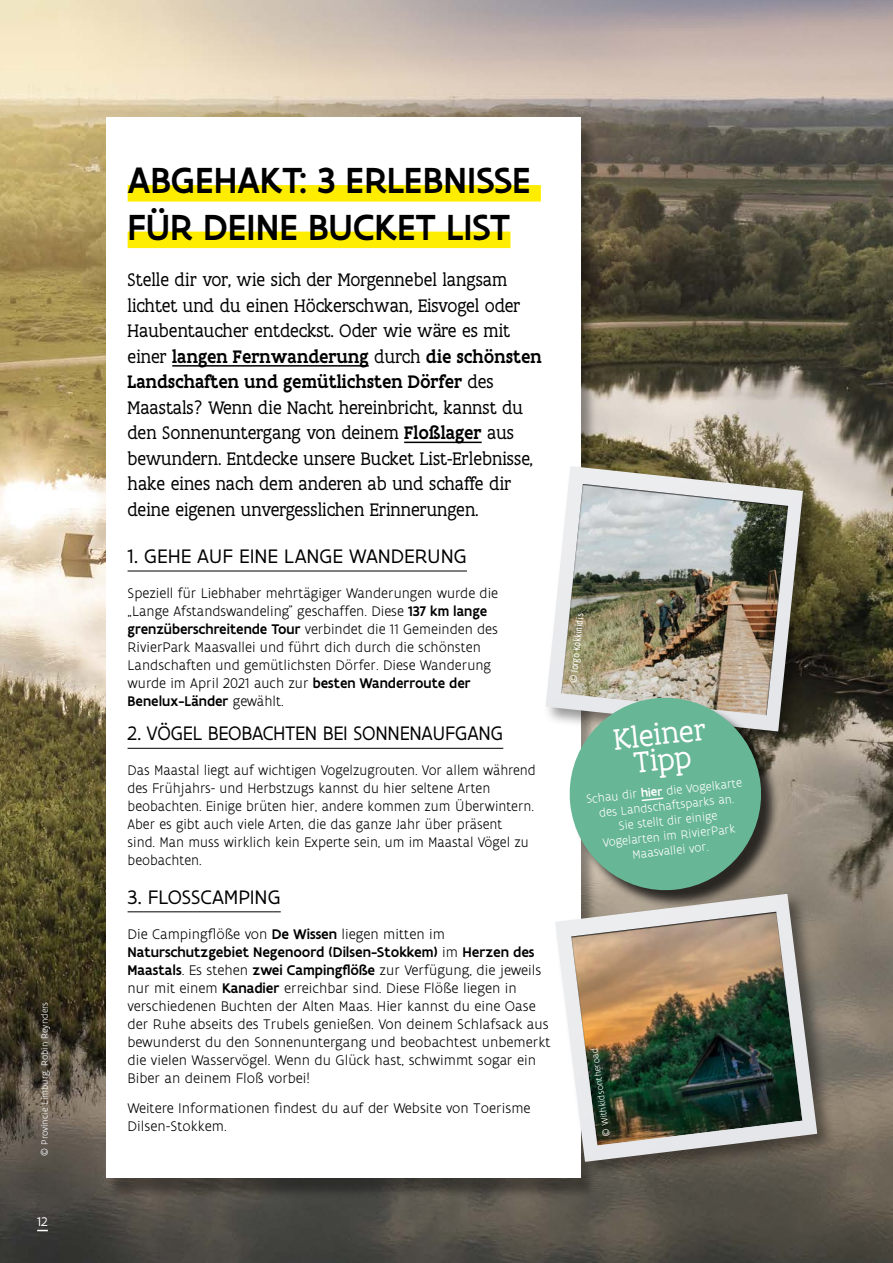
<style>
.page{position:relative;width:893px;height:1263px;background:#fff}
.page>*{position:absolute;margin:0;border:0;box-sizing:border-box;transform-origin:0 0}
.t1{font:500 39px/46.5px "Flanders Art Sans";letter-spacing:.005em;color:#000}
.t2{font:31.8px/25.5px "Flanders Art Serif";color:#fff;text-align:center}
.t3{font:21px "Flanders Art Sans";letter-spacing:-.005em;color:#000}
.t4{font:21px "Flanders Art Sans";letter-spacing:-.005em;color:#000;scale:.95 1}
.t5{font:19.5px/25.5px "Flanders Art Serif";color:#000;scale:.95 1}
.t6{font:300 15px/18px "Flanders Art Sans";color:#000}
.t7{font:300 15px/18px "Flanders Art Sans";color:#000;scale:.96 1}
.t8{font:13.5px "Flanders Art Sans";color:#fff}
.t9{font:300 12.9px/15px "Flanders Art Sans";color:#fff;text-align:center}
.t10{font:condensed 10.35px "Flanders Art Sans";color:#fff}
.t11{font:300 9.75px "Flanders Art Sans";color:#fff}
.s1{font-weight:500}
</style>
<div class="page">
<img style="left:0;top:0;width:893px;height:1263px">
<div style="left:105px;top:122px;width:492px;height:1077px;background:#000;opacity:.37"></div>
<div style="left:106px;top:118px;width:475px;height:1060px;background:#fff"></div>
<div style="left:128px;top:185px;width:413px;height:17px;background:#ffed00"></div>
<div style="left:128px;top:232px;width:382px;height:16px;background:#ffed00"></div>
<hr style="left:172px;top:365px;width:197px;height:2px;background:#000">
<hr style="left:404px;top:442px;width:78px;height:1px;background:#000">
<hr style="left:128px;top:571px;width:339px;height:1px;background:#000">
<hr style="left:128px;top:748px;width:375px;height:1px;background:#000">
<hr style="left:128px;top:911px;width:153px;height:1px;background:#000">
<div style="left:543px;top:464px;width:278px;height:285px;background:#000;opacity:.41"></div>
<svg style="left:546px;top:466px;width:257px;height:265px"></svg>
<img style="left:547px;top:470px;width:256px;height:247px">
<div style="left:553px;top:892px;width:282px;height:288px;background:#000;opacity:.41"></div>
<svg style="left:555px;top:894px;width:262px;height:268px"></svg>
<img style="left:557px;top:897px;width:259px;height:251px">
<div style="left:572px;top:700px;width:208px;height:209px;background:#000;opacity:.75"></div>
<svg style="left:565px;top:693px;width:201px;height:202px"></svg>
<p class="t11" style="left:39px;top:1155px;width:155px;rotate:-90deg">© Provincie Limburg, Robin Reynders</p>
<p class="t8" style="left:37px;top:1213px;width:12px">12</p>
<h1 class="t1" style="left:128px;top:158px;width:404px">ABGEHAKT: 3 ERLEBNISSE<br>FÜR DEINE BUCKET LIST</h1>
<p class="t5" style="left:128px;top:268px;width:438px">Stelle dir vor, wie sich der Morgennebel langsam lichtet und du einen Höckerschwan, Eisvogel oder Haubentaucher entdeckst. Oder wie wäre es mit einer <span class="s1">langen Fernwanderung</span> durch <span class="s1">die schönsten Landschaften und gemütlichsten Dörfer</span> des Maastals? Wenn die Nacht hereinbricht, kannst du den Sonnenuntergang von deinem <span class="s1">Floßlager</span> aus bewundern. Entdecke unsere Bucket List-Erlebnisse, hake eines nach dem anderen ab und schaffe dir deine eigenen unvergesslichen Erinnerungen.</p>
<h3 class="t3" style="left:128px;top:543px;width:341px">1. GEHE AUF EINE LANGE WANDERUNG</h3>
<p class="t6" style="left:128px;top:584px;width:372px">Speziell für Liebhaber mehrtägiger Wanderungen wurde die „Lange Afstandswandeling” geschaffen. Diese <span class="s1">137 km lange grenzüberschreitende Tour</span> verbindet die 11 Gemeinden des RivierPark Maasvallei und führt dich durch die schönsten Landschaften und gemütlichsten Dörfer. Diese Wanderung wurde im April 2021 auch zur <span class="s1">besten Wanderroute der Benelux-Länder</span> gewählt.</p>
<h3 class="t4" style="left:128px;top:720px;width:397px">2. VÖGEL BEOBACHTEN BEI SONNENAUFGANG</h3>
<p class="t7" style="left:128px;top:762px;width:427px">Das Maastal liegt auf wichtigen Vogelzugrouten. Vor allem während des Frühjahrs- und Herbstzugs kannst du hier seltene Arten beobachten. Einige brüten hier, andere kommen zum Überwintern.<br>Aber es gibt auch viele Arten, die das ganze Jahr über präsent<br>sind. Man muss wirklich kein Experte sein, um im Maastal Vögel zu beobachten.</p>
<h3 class="t3" style="left:128px;top:884px;width:155px">3. FLOSSCAMPING</h3>
<p class="t6" style="left:128px;top:925px;width:424px">Die Campingflöße von <span class="s1">De Wissen</span> liegen mitten im <span class="s1">Naturschutzgebiet Negenoord (Dilsen-Stokkem)</span> im <span class="s1">Herzen des Maastals</span>. Es stehen <span class="s1">zwei Campingflöße</span> zur Verfügung, die jeweils nur mit einem <span class="s1">Kanadier</span> erreichbar sind. Diese Flöße liegen in verschiedenen Buchten der Alten Maas. Hier kannst du eine Oase der Ruhe abseits des Trubels genießen. Von deinem Schlafsack aus bewunderst du den Sonnenuntergang und beobachtest unbemerkt die vielen Wasservögel. Wenn du Glück hast, schwimmt sogar ein Biber an deinem Floß vorbei!</p>
<p class="t6" style="left:128px;top:1100px;width:405px">Weitere Informationen findest du auf der Website von Toerisme<br>Dilsen-Stokkem.</p>
<p class="t10" style="left:567px;top:682px;width:71px;rotate:-84deg">© Jorgo Kokkinidis</p>
<h2 class="t2" style="left:612px;top:727px;width:95px;rotate:-6deg">Kleiner<br>Tipp</h2>
<p class="t9" style="left:585px;top:792px;width:158px;rotate:-6deg">Schau dir <span class="s1">hier</span> die Vogelkarte des Landschaftsparks an.<br>Sie stellt dir einige<br>Vogelarten im RivierPark<br>Maasvallei vor.</p>
<p class="t11" style="left:601px;top:1137px;width:90px;rotate:-98deg">© Withkidsontheroad</p>
</div>
